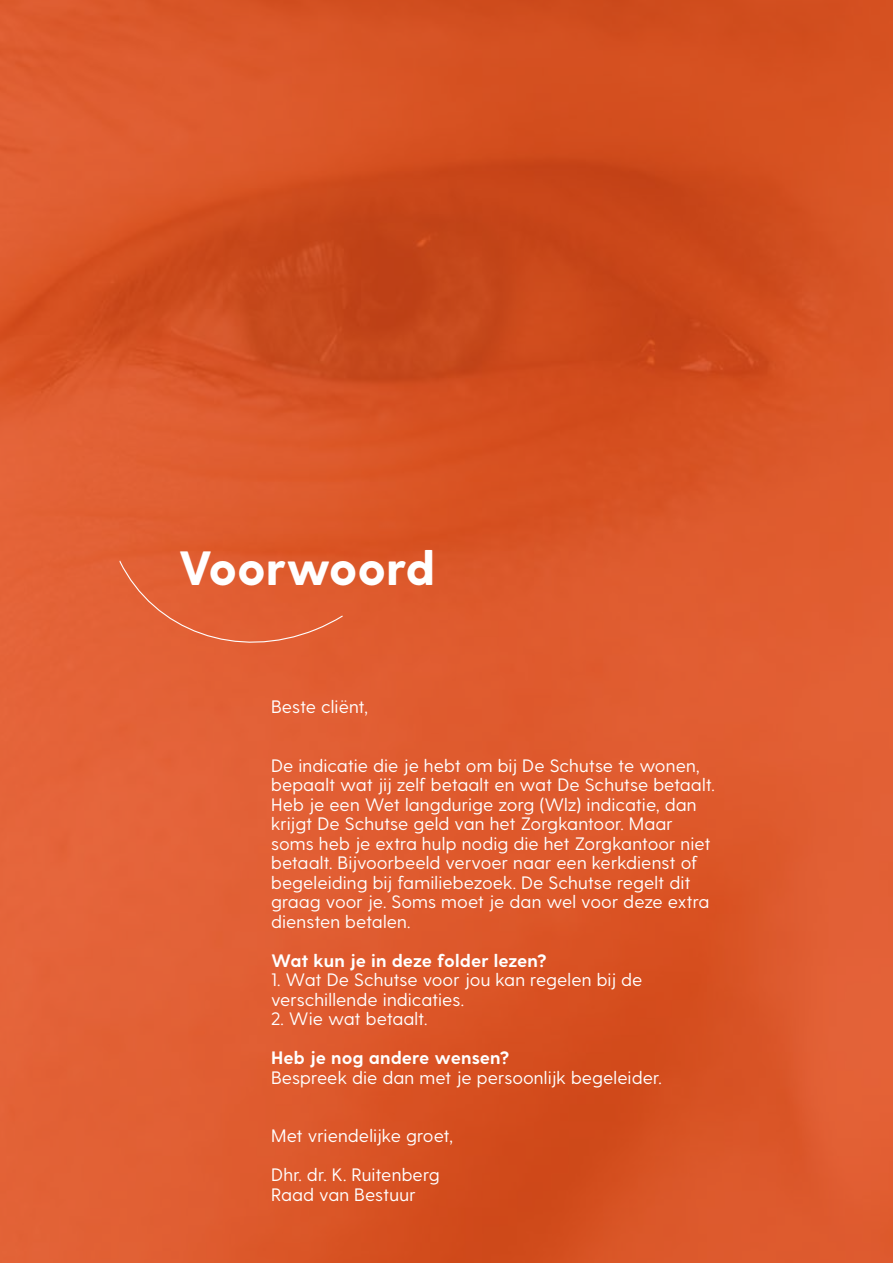
<style>
.page{position:relative;width:893px;height:1263px;background:#fff}
.page>*{position:absolute;margin:0;border:0;box-sizing:border-box;transform-origin:0 0}
.t1{font:800 48px "Greycliff CF";letter-spacing:-.005em;color:#fff}
.t2{font:18px/19.5px "Greycliff CF";color:#fff}
.t3{font:700 18px "Greycliff CF";letter-spacing:.005em;color:#fff}
</style>
<div class="page">
<img style="left:0;top:0;width:893px;height:1263px">
<div style="left:118px;top:559px;width:226px;height:104px;background:#e15e33"></div>
<h1 class="t1" style="left:178px;top:540px;width:259px">Voorwoord</h1>
<p class="t2" style="left:271px;top:698px;width:98px">Beste cliënt,</p>
<p class="t2" style="left:271px;top:756px;width:445px">De indicatie die je hebt om bij De Schutse te wonen, bepaalt wat jij zelf betaalt en wat De Schutse betaalt.<br>Heb je een Wet langdurige zorg (Wlz) indicatie, dan krijgt De Schutse geld van het Zorgkantoor. Maar soms heb je extra hulp nodig die het Zorgkantoor niet betaalt. Bijvoorbeeld vervoer naar een kerkdienst of begeleiding bij familiebezoek. De Schutse regelt dit graag voor je. Soms moet je dan wel voor deze extra diensten betalen.</p>
<p class="t3" style="left:271px;top:950px;width:277px">Wat kun je in deze folder lezen?</p>
<p class="t2" style="left:271px;top:971px;width:373px">1. Wat De Schutse voor jou kan regelen bij de verschillende indicaties.</p>
<p class="t2" style="left:271px;top:1010px;width:158px">2. Wie wat betaalt.</p>
<p class="t3" style="left:271px;top:1047px;width:240px">Heb je nog andere wensen?</p>
<p class="t2" style="left:271px;top:1068px;width:392px">Bespreek die dan met je persoonlijk begeleider.</p>
<p class="t2" style="left:271px;top:1117px;width:183px;line-height:39px">Met vriendelijke groet,<br>Dhr. dr. K. Ruitenberg</p>
<p class="t2" style="left:271px;top:1185px;width:146px">Raad van Bestuur</p>
</div>
